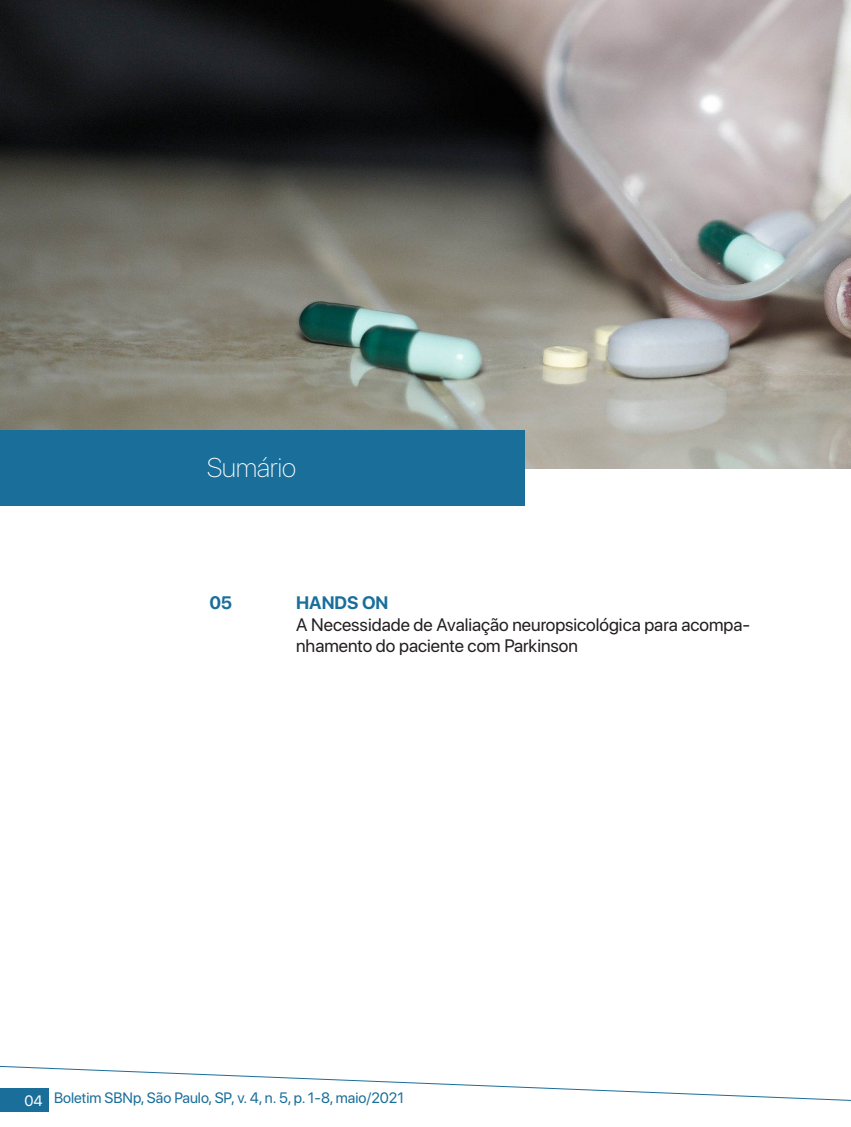
<style>
.page{position:relative;width:851px;height:1127px;background:#fff}
.page>*{position:absolute;margin:0;border:0;box-sizing:border-box;transform-origin:0 0}
.t1{font:100 27px "SF Pro Display";color:#fff}
.t2{font:18px/21.6px "SF Pro Display";color:#231f20}
.t3{font:700 18px "SF Pro Display";color:#196e9a}
.t4{font:15px "SF Pro Display";color:#196e9a}
.t5{font:15px "SF Pro Display";color:#fff}
</style>
<div class="page">
<svg style="left:0;top:1065px;width:850px;height:36px"></svg>
<div style="left:0;top:1089px;width:49px;height:23px;background:#196e9a"></div>
<img style="left:0;top:0;width:850px;height:468px">
<div style="left:0;top:430px;width:524px;height:76px;background:#196e9a"></div>
<p class="t1" style="left:207px;top:449px;width:90px">Sumário</p>
<p class="t3" style="left:209px;top:592px;width:24px">05</p>
<p class="t3" style="left:296px;top:592px;width:94px">HANDS ON</p>
<p class="t2" style="left:296px;top:613px;width:455px">A Necessidade de Avaliação neuropsicológica para acompa&shy;nhamento do paciente com Parkinson</p>
<p class="t5" style="left:24px;top:1088px;width:20px">04</p>
<p class="t4" style="left:54px;top:1086px;width:351px">Boletim SBNp, São Paulo, SP, v. 4, n. 5, p. 1-8, maio/2021</p>
</div>
